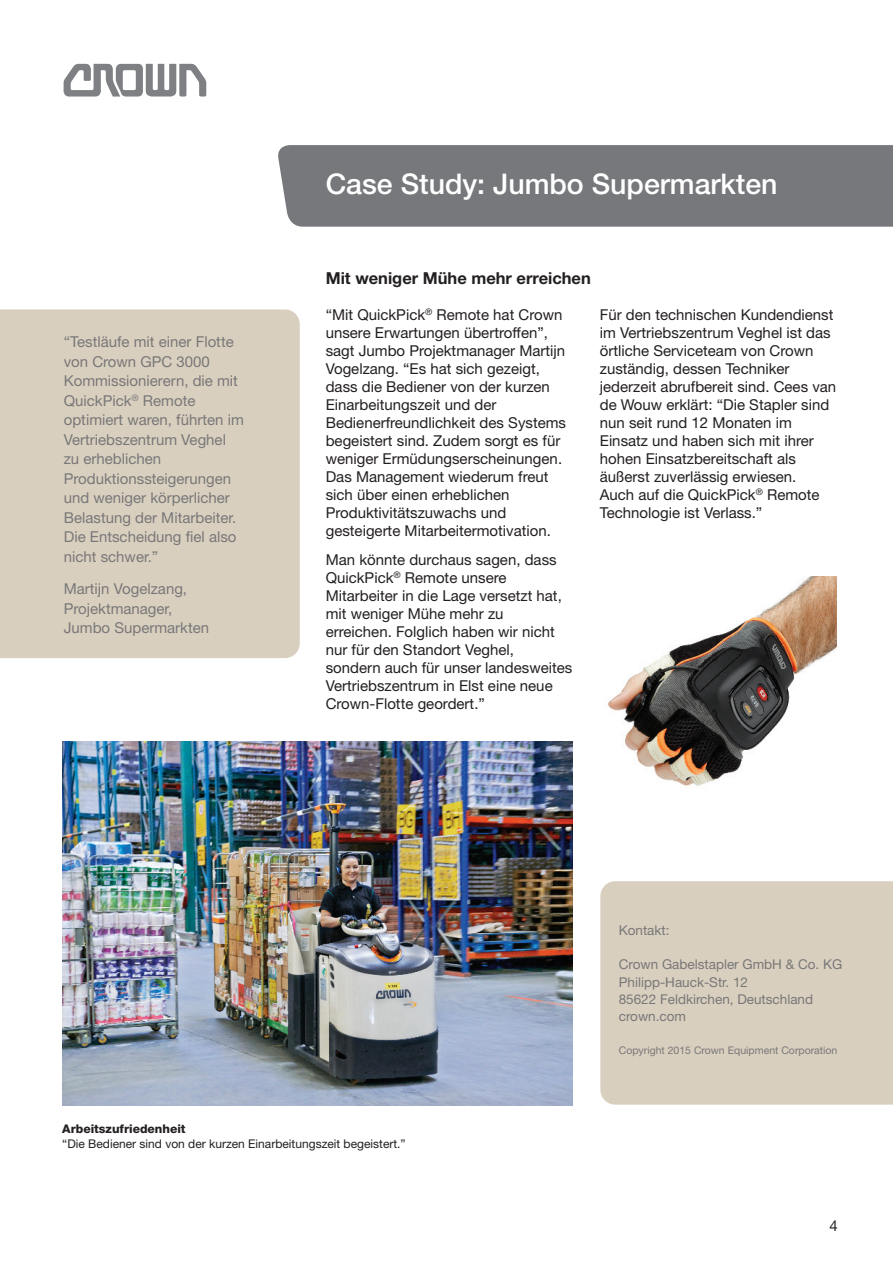
<style>
.page{position:relative;width:893px;height:1263px;background:#fff}
.page>*{position:absolute;margin:0;border:0;box-sizing:border-box;transform-origin:0 0}
.t1{font:500 28.5px "Helvetica Neue";color:#fff}
.t2{font:700 16.5px "Helvetica Neue";color:#231f20}
.t3{font:15px/18px "Helvetica Neue";color:#231f20}
.t4{font:15px/19.5px "Helvetica Neue";color:#787878}
.t5{font:13.5px/17.2px "Helvetica Neue";color:#787878}
.t6{font:12px "Helvetica Neue";color:#231f20}
.t7{font:800 12px "Helvetica Neue";color:#231f20}
.t8{font:10.5px "Helvetica Neue";color:#787878}
</style>
<div class="page">
<div style="left:278px;top:145px;width:615px;height:82px;background:#76787b"></div>
<svg style="left:64px;top:64px;width:142px;height:33px"></svg>
<img style="left:62px;top:741px;width:510px;height:364px">
<div style="left:0;top:309px;width:300px;height:349px;background:#d9cfbf"></div>
<div style="left:600px;top:881px;width:293px;height:224px;background:#d9cfbf"></div>
<img style="left:608px;top:577px;width:228px;height:209px">
<h1 class="t1" style="left:326px;top:161px;width:453px">Case Study: Jumbo Supermarkten</h1>
<p class="t4" style="left:64px;top:334px;width:182px">“Testläufe mit einer Flotte von Crown GPC 3000<br>Kommissionierern, die mit<br>QuickPick<sup>®</sup> Remote optimiert waren, führten im<br>Vertriebszentrum Veghel zu erheblichen<br>Produktionssteigerungen und weniger körperlicher<br>Belastung der Mitarbeiter.<br>Die Entscheidung fiel also nicht schwer.”</p>
<p class="t4" style="left:64px;top:580px;width:147px">Martijn Vogelzang,<br>Projektmanager,<br>Jumbo Supermarkten</p>
<p class="t2" style="left:326px;top:263px;width:267px">Mit weniger Mühe mehr erreichen</p>
<p class="t3" style="left:326px;top:307px;width:242px">“Mit QuickPick<sup>®</sup> Remote hat Crown unsere Erwartungen übertroffen”, sagt Jumbo Projektmanager Martijn Vogelzang. “Es hat sich gezeigt, dass die Bediener von der kurzen Einarbeitungszeit und der Bedienerfreundlichkeit des Systems begeistert sind. Zudem sorgt es für weniger Ermüdungserscheinungen.<br>Das Management wiederum freut sich über einen erheblichen Produktivitätszuwachs und gesteigerte Mitarbeitermotivation.</p>
<p class="t3" style="left:326px;top:552px;width:248px">Man könnte durchaus sagen, dass<br>QuickPick<sup>®</sup> Remote unsere<br>Mitarbeiter in die Lage versetzt hat, mit weniger Mühe mehr zu erreichen. Folglich haben wir nicht nur für den Standort Veghel, sondern auch für unser landesweites<br>Vertriebszentrum in Elst eine neue<br>Crown-Flotte geordert.”</p>
<p class="t3" style="left:600px;top:307px;width:238px">Für den technischen Kundendienst im Vertriebszentrum Veghel ist das örtliche Serviceteam von Crown zuständig, dessen Techniker jederzeit abrufbereit sind. Cees van de Wouw erklärt: “Die Stapler sind nun seit rund 12 Monaten im<br>Einsatz und haben sich mit ihrer hohen Einsatzbereitschaft als äußerst zuverlässig erwiesen.<br>Auch auf die QuickPick<sup>®</sup> Remote<br>Technologie ist Verlass.”</p>
<p class="t7" style="left:62px;top:1125px;width:125px">Arbeitszufriedenheit</p>
<p class="t6" style="left:62px;top:1139px;width:345px">“Die Bediener sind von der kurzen Einarbeitungszeit begeistert.”</p>
<p class="t5" style="left:619px;top:923px;width:52px">Kontakt:</p>
<p class="t5" style="left:619px;top:957px;width:225px">Crown Gabelstapler GmbH &amp; Co. KG<br>Philipp-Hauck-Str. 12<br>85622 Feldkirchen, Deutschland crown.com</p>
<p class="t8" style="left:619px;top:1046px;width:220px">Copyright 2015 Crown Equipment Corporation</p>
<p class="t3" style="left:830px;top:1218px;width:10px">4</p>
</div>
